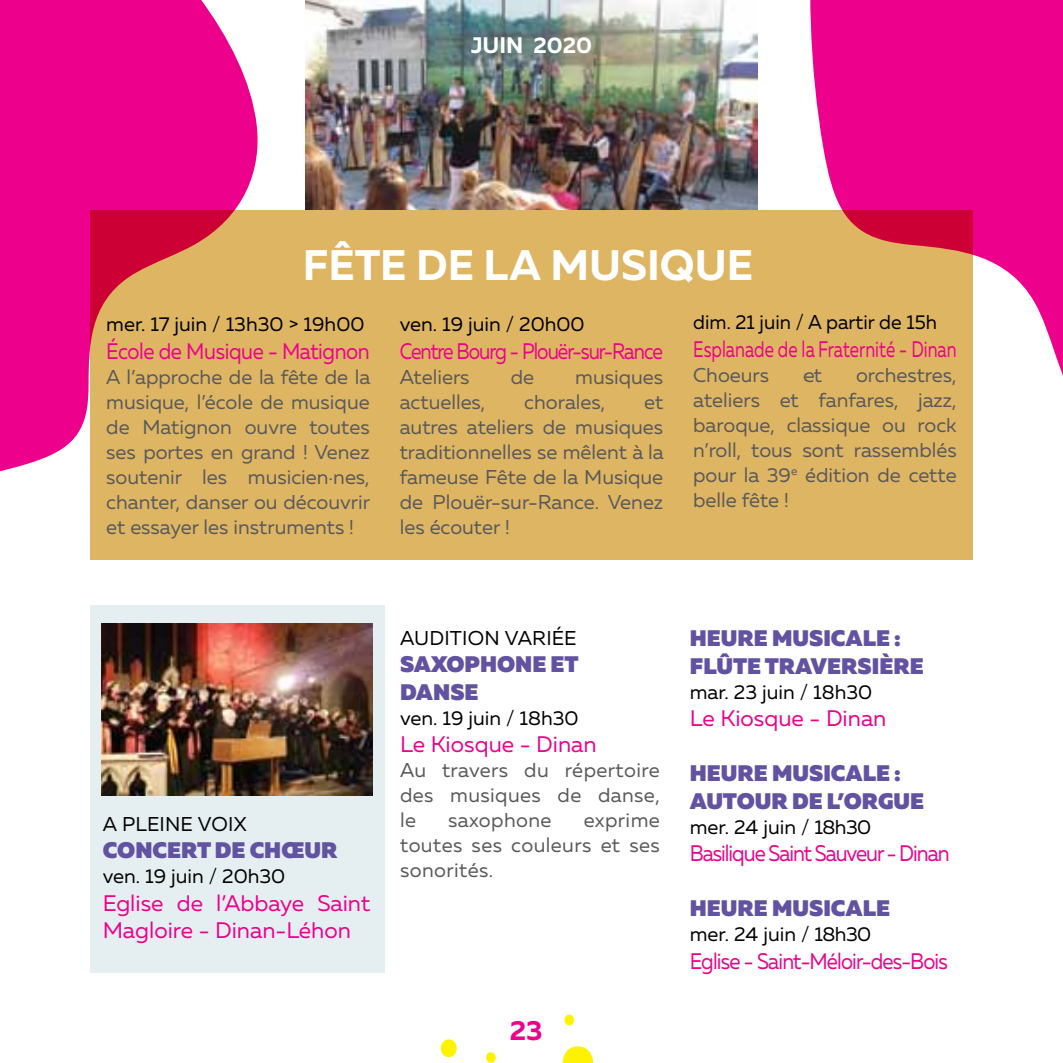
<style>
.page{position:relative;width:1063px;height:1063px;background:#fff}
.page>*{position:absolute;margin:0;border:0;box-sizing:border-box;transform-origin:0 0}
.t1{font:700 42.75px "Muller";color:#fff}
.t2{font:700 27.5px "Muller";color:#ec008c}
.t3{font:900 22.5px/27.5px "Muller";color:#6252a2}
.t4{font:22.5px/27.5px "Muller";color:#ec008c}
.t5{font:22.5px "Muller";color:#ec008c;scale:.75 1}
.t6{font:22.5px "Muller";letter-spacing:-.05em;color:#ec008c;scale:.85 1}
.t7{font:22.5px "Muller";letter-spacing:-.04em;color:#ec008c;scale:.9 1}
.t8{font:22.5px "Muller";letter-spacing:-.05em;color:#ec008c;scale:.9 1}
.t9{font:22.5px "Muller";letter-spacing:-.02em;color:#ec008c;scale:.9 1}
.t10{font:700 22.5px "Muller";color:#fff}
.t11{font:20px/25px "Muller";color:#58595b;text-align:justify}
.t12{font:20px "Muller";color:#000}
.t13{font:20px "Muller";color:#000;scale:.96 1}
.t14{font:20px "Muller";letter-spacing:.02em;color:#58595b}
</style>
<div class="page">
<svg style="left:440px;top:1039px;width:17px;height:18px"></svg>
<svg style="left:564px;top:1015px;width:10px;height:10px"></svg>
<svg style="left:486px;top:1052px;width:10px;height:11px"></svg>
<svg style="left:562px;top:1046px;width:32px;height:17px"></svg>
<img style="left:306px;top:0;width:451px;height:211px">
<div style="left:90px;top:211px;width:883px;height:349px;background:#deb563"></div>
<svg style="left:806px;top:0;width:257px;height:376px;fill:#ec008c"></svg>
<svg style="left:0;top:0;width:262px;height:472px;fill:#ec008c"></svg>
<div style="left:90px;top:606px;width:294px;height:367px;background:#e5eef1"></div>
<img style="left:102px;top:624px;width:271px;height:171px">
<p class="t10" style="left:471px;top:31px;width:122px">JUIN 2020</p>
<h1 class="t1" style="left:303px;top:238px;width:452px">FÊTE DE LA MUSIQUE</h1>
<p class="t12" style="left:106px;top:312px;width:260px">mer. 17 juin / 13h30 &gt; 19h00</p>
<p class="t9" style="left:106px;top:337px;width:294px">École de Musique - Matignon</p>
<p class="t11" style="left:106px;top:364px;width:265px">A l’approche de la fête de la musique, l’école de musique de Matignon ouvre toutes ses portes en grand ! Venez soutenir les musicien·nes, chanter, danser ou découvrir et essayer les instruments !</p>
<p class="t12" style="left:400px;top:312px;width:186px">ven. 19 juin / 20h00</p>
<p class="t6" style="left:400px;top:337px;width:311px">Centre Bourg - Plouër-sur-Rance</p>
<p class="t11" style="left:400px;top:364px;width:71px">Ateliers</p>
<p class="t11" style="left:511px;top:364px;width:25px">de</p>
<p class="t11" style="left:575px;top:364px;width:89px">musiques</p>
<p class="t11" style="left:400px;top:389px;width:87px">actuelles,</p>
<p class="t11" style="left:524px;top:389px;width:82px">chorales,</p>
<p class="t11" style="left:400px;top:389px;width:265px;text-indent:244px">et autres ateliers de musiques traditionnelles se mêlent à la fameuse Fête de la Musique de Plouër-sur-Rance. Venez les écouter !</p>
<p class="t13" style="left:693px;top:310px;width:256px">dim. 21 juin / A partir de 15h</p>
<p class="t5" style="left:693px;top:335px;width:353px">Esplanade de la Fraternité - Dinan</p>
<p class="t11" style="left:693px;top:362px;width:78px">Choeurs</p>
<p class="t11" style="left:803px;top:362px;width:21px">et</p>
<p class="t11" style="left:693px;top:362px;width:265px;text-indent:163px">orchestres, ateliers et fanfares, jazz, baroque, classique ou rock n’roll, tous sont rassemblés pour la 39<sup>e</sup> édition de cette belle fête !</p>
<p class="t12" style="left:103px;top:811px;width:145px">A PLEINE VOIX</p>
<p class="t3" style="left:103px;top:837px;width:236px">CONCERT DE CHŒUR</p>
<p class="t12" style="left:103px;top:864px;width:184px">ven. 19 juin / 20h30</p>
<p class="t4" style="left:103px;top:889px;width:269px">Eglise de l’Abbaye Saint<br>Magloire - Dinan-Léhon</p>
<p class="t12" style="left:400px;top:625px;width:178px">AUDITION VARIÉE</p>
<p class="t3" style="left:400px;top:651px;width:180px">SAXOPHONE ET<br>DANSE</p>
<p class="t12" style="left:400px;top:705px;width:180px">ven. 19 juin / 18h30</p>
<p class="t4" style="left:400px;top:730px;width:198px">Le Kiosque - Dinan</p>
<p class="t11" style="left:400px;top:757px;width:261px">Au travers du répertoire des musiques de danse, le</p>
<p class="t14" style="left:448px;top:808px;width:105px">saxophone</p>
<p class="t11" style="left:400px;top:807px;width:261px;text-indent:184px">exprime toutes ses couleurs et ses sonorités.</p>
<h2 class="t2" style="left:510px;top:1013px;width:34px">23</h2>
<p class="t3" style="left:690px;top:625px;width:236px">HEURE MUSICALE :<br>FLÛTE TRAVERSIÈRE</p>
<p class="t12" style="left:690px;top:680px;width:184px">mar. 23 juin / 18h30</p>
<p class="t4" style="left:690px;top:705px;width:198px">Le Kiosque - Dinan</p>
<p class="t3" style="left:690px;top:760px;width:236px">HEURE MUSICALE :<br>AUTOUR DE L’ORGUE</p>
<p class="t12" style="left:690px;top:815px;width:183px">mer. 24 juin / 18h30</p>
<p class="t8" style="left:690px;top:840px;width:290px">Basilique Saint Sauveur - Dinan</p>
<p class="t3" style="left:690px;top:895px;width:202px">HEURE MUSICALE</p>
<p class="t12" style="left:690px;top:922px;width:183px">mer. 24 juin / 18h30</p>
<p class="t7" style="left:690px;top:947px;width:288px">Eglise - Saint-Méloir-des-Bois</p>
</div>
